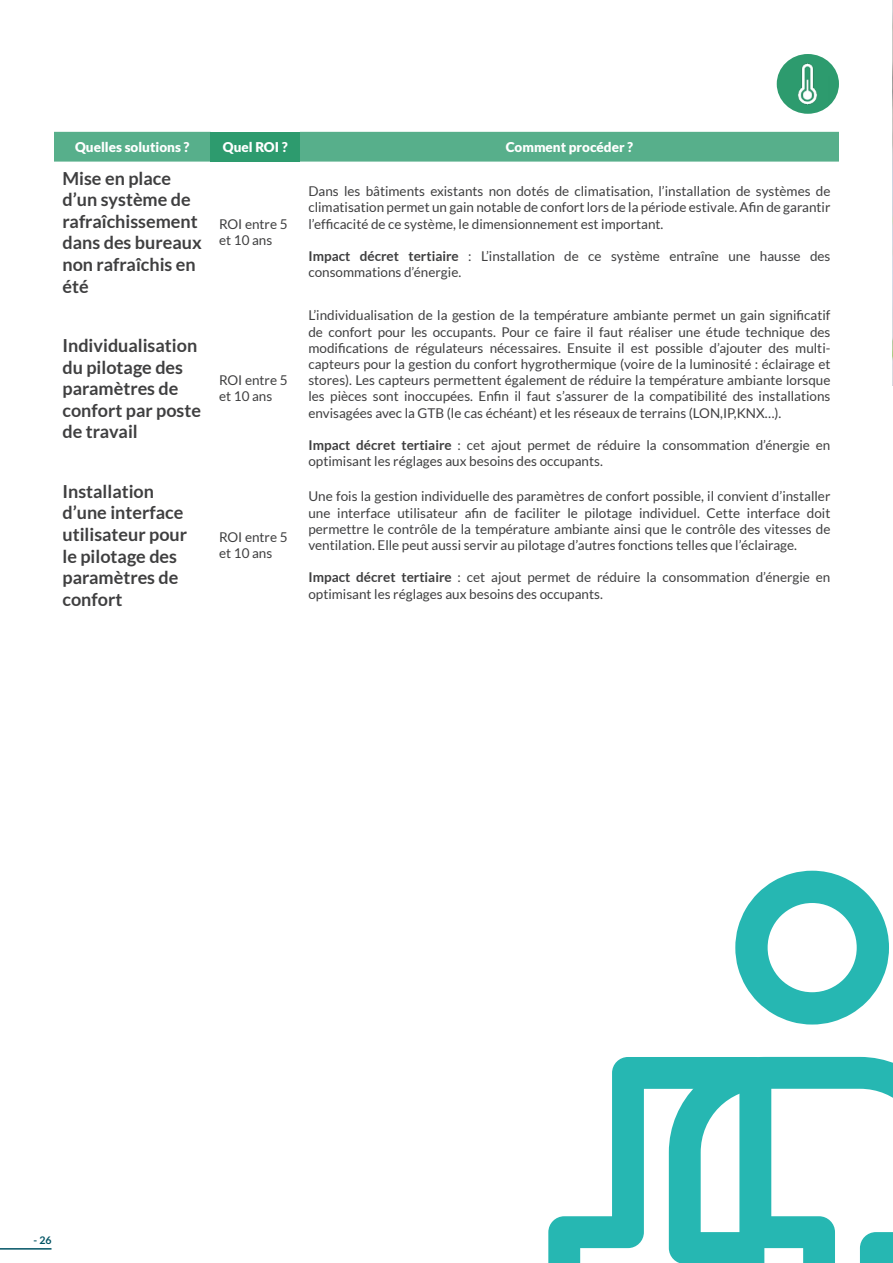
<style>
.page{position:relative;width:893px;height:1263px;background:#fff}
.page>*{position:absolute;margin:0;border:0;box-sizing:border-box;transform-origin:0 0}
.t1{font:700 18px/21.6px "Lato";color:#3f3f40}
.t2{font:13.5px/16.2px "Lato";color:#3f3f40}
.t3{font:900 13.5px "Lato";color:#fff}
.t4{font:700 10.5px "Lato";color:#005364}
.s1{font-weight:700}
</style>
<div class="page">
<div style="left:54px;top:132px;width:785px;height:30px;background:#57af8b"></div>
<div style="left:211px;top:132px;width:89px;height:30px;background:#2d9b6e"></div>
<hr style="left:892px;top:0;width:1px;height:1263px;background:#000">
<div style="left:777px;top:54px;width:62px;height:60px;background:#2d9b6e;border-radius:50%"></div>
<img style="left:786px;top:62px;width:31px;height:44px">
<svg style="left:735px;top:871px;width:154px;height:153px"></svg>
<svg style="left:835px;top:1057px;width:58px;height:206px"></svg>
<svg style="left:548px;top:1057px;width:287px;height:206px"></svg>
<hr style="left:0;top:1248px;width:52px;height:1px;background:#005364">
<p class="t3" style="left:75px;top:139px;width:116px">Quelles solutions ?</p>
<p class="t3" style="left:223px;top:139px;width:66px">Quel ROI ?</p>
<p class="t3" style="left:506px;top:139px;width:129px">Comment procéder ?</p>
<h1 class="t1" style="left:63px;top:167px;width:141px">Mise en place d’un système de rafraîchissement dans des bureaux non rafraîchis en été</h1>
<p class="t2" style="left:308px;top:183px;width:524px;text-align:justify">Dans les bâtiments existants non dotés de climatisation, l’installation de systèmes de climatisation permet un gain notable de confort lors de la période estivale. Afin de garantir l’efficacité de ce système, le dimensionnement est important.</p>
<p class="t2" style="left:308px;top:248px;width:524px"><span class="s1">Impact décret tertiaire</span> : L’installation de ce système entraîne une hausse des consommations d’énergie.</p>
<p class="t2" style="left:219px;top:216px;width:70px">ROI entre 5 et 10 ans</p>
<h1 class="t1" style="left:63px;top:334px;width:140px">Individualisation du pilotage des paramètres de confort par poste de travail</h1>
<h1 class="t1" style="left:63px;top:480px;width:126px">Installation d’une interface utilisateur pour le pilotage des paramètres de confort</h1>
<p class="t2" style="left:219px;top:372px;width:70px">ROI entre 5 et 10 ans</p>
<p class="t2" style="left:219px;top:529px;width:70px">ROI entre 5 et 10 ans</p>
<p class="t2" style="left:308px;top:307px;width:524px;text-align:justify">L’individualisation de la gestion de la température ambiante permet un gain significatif de confort pour les occupants. Pour ce faire il faut réaliser une étude technique des modifications de régulateurs nécessaires. Ensuite il est possible d’ajouter des multi&shy;capteurs pour la gestion du confort hygrothermique (voire de la luminosité : éclairage et stores). Les capteurs permettent également de réduire la température ambiante lorsque les pièces sont inoccupées. Enfin il faut s’assurer de la compatibilité des installations envisagées avec la GTB (le cas échéant) et les réseaux de terrains (LON,IP,KNX…).</p>
<p class="t2" style="left:308px;top:437px;width:523px"><span class="s1">Impact décret tertiaire</span> : cet ajout permet de réduire la consommation d’énergie en optimisant les réglages aux besoins des occupants.</p>
<p class="t2" style="left:308px;top:488px;width:524px;text-align:justify">Une fois la gestion individuelle des paramètres de confort possible, il convient d’installer une interface utilisateur afin de faciliter le pilotage individuel. Cette interface doit permettre le contrôle de la température ambiante ainsi que le contrôle des vitesses de ventilation. Elle peut aussi servir au pilotage d’autres fonctions telles que l’éclairage.</p>
<p class="t2" style="left:308px;top:569px;width:523px"><span class="s1">Impact décret tertiaire</span> : cet ajout permet de réduire la consommation d’énergie en optimisant les réglages aux besoins des occupants.</p>
<p class="t4" style="left:34px;top:1234px;width:19px">- 26</p>
</div>
